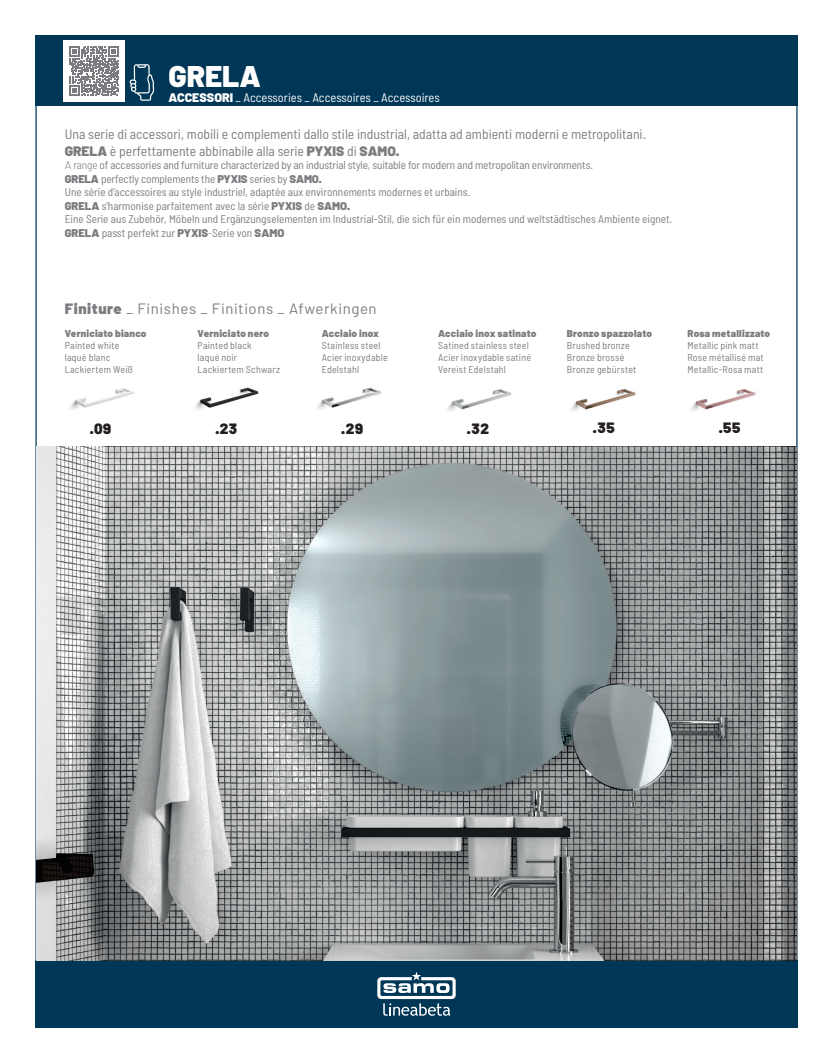
<style>
.page{position:relative;width:833px;height:1063px;background:#fff}
.page>*{position:absolute;margin:0;border:0;box-sizing:border-box;transform-origin:0 0}
.t1{font:900 30px "Barlow";color:#fff}
.t2{font:15px "Barlow";letter-spacing:.04em;color:#7a7c7f}
.t3{font:900 15px "Barlow";letter-spacing:.04em;color:#231f20}
.t4{font:semi-condensed 13.75px/16.5px "Barlow";color:#7a7c7f}
.t5{font:semi-condensed 12.5px "Barlow";color:#fff}
.t6{font:semi-condensed 11.25px/13.5px "Barlow";color:#7a7c7f}
.t7{font:semi-condensed 10px/11.9px "Barlow";letter-spacing:.02em;color:#7a7c7f}
.t8{font:900 10px "Barlow";letter-spacing:.02em;color:#7a7c7f}
.s1{font-weight:900;font-stretch:normal}
.s2{font-weight:300;font-stretch:normal}
.s3{font-weight:300}
.s4{font-weight:900}
</style>
<div class="page">
<div style="left:35px;top:960px;width:762px;height:68px;background:#003656"></div>
<svg style="left:377px;top:972px;width:79px;height:44px"></svg>
<img style="left:37px;top:446px;width:759px;height:514px">
<div style="left:35px;top:35px;width:762px;height:71px;background:#003656"></div>
<div style="left:63px;top:40px;width:62px;height:62px;background:#fff"></div>
<svg style="left:69px;top:46px;width:50px;height:50px"></svg>
<svg style="left:129px;top:64px;width:25px;height:37px"></svg>
<img style="left:447px;top:389px;width:65px;height:22px">
<img style="left:317px;top:387px;width:64px;height:22px">
<img style="left:70px;top:388px;width:64px;height:22px">
<img style="left:195px;top:387px;width:64px;height:23px">
<img style="left:571px;top:388px;width:65px;height:23px">
<img style="left:691px;top:389px;width:65px;height:22px">
<h1 class="t1" style="left:168px;top:57px;width:94px">GRELA</h1>
<p class="t5" style="left:168px;top:89px;width:273px"><span class="s1">ACCESSORI</span> _ Accessories _ Accessoires _ Accessoires</p>
<p class="t4" style="left:65px;top:126px;width:583px">Una serie di accessori, mobili e complementi dallo stile industrial, adatta ad ambienti moderni e metropolitani.<br><span class="s1">GRELA</span> è perfettamente abbinabile alla serie <span class="s1">PYXIS</span> di <span class="s1">SAMO.</span></p>
<p class="t6" style="left:65px;top:158px;width:609px"><span class="s2">A</span> <span class="s3">range</span> of accessories and furniture characterized by an industrial style, suitable for modern and metropolitan environments.<br><span class="s1">GRELA</span> perfectly complements the <span class="s1">PYXIS</span> series by <span class="s1">SAMO.<br></span>Une série d’accessoires au style industriel, adaptée aux environnements modernes et urbains.<br><span class="s1">GRELA</span> s’harmonise parfaitement avec la série <span class="s1">PYXIS</span> de <span class="s1">SAMO.<br></span>Eine Serie aus Zubehör, Möbeln und Ergänzungselementen im Industrial-Stil, die sich für ein modernes und weltstädtisches Ambiente eignet.<br><span class="s1">GRELA</span> passt perfekt zur <span class="s1">PYXIS</span>-Serie von <span class="s1">SAMO</span></p>
<h2 class="t2" style="left:65px;top:300px;width:313px"><span class="s4">Finiture</span> _ Finishes _ Finitions _ Afwerkingen</h2>
<p class="t8" style="left:65px;top:327px;width:83px">Verniciato bianco</p>
<p class="t7" style="left:65px;top:339px;width:70px">Painted white laqué blanc<br>Lackiertem Weiß</p>
<p class="t8" style="left:198px;top:327px;width:73px">Verniciato nero</p>
<p class="t7" style="left:198px;top:339px;width:84px">Painted black<br>laqué noir<br>Lackiertem Schwarz</p>
<p class="t8" style="left:322px;top:327px;width:59px">Acciaio inox</p>
<p class="t7" style="left:322px;top:339px;width:68px">Stainless steel<br>Acier inoxydable<br>Edelstahl</p>
<p class="t8" style="left:438px;top:327px;width:100px">Acciaio inox satinato</p>
<p class="t7" style="left:438px;top:339px;width:94px">Satined stainless steel<br>Acier inoxydable satiné<br>Vereist Edelstahl</p>
<p class="t8" style="left:567px;top:327px;width:87px">Bronzo spazzolato</p>
<p class="t7" style="left:567px;top:339px;width:71px">Brushed bronze<br>Bronze brossé<br>Bronze gebürstet</p>
<p class="t8" style="left:687px;top:327px;width:84px">Rosa metallizzato</p>
<p class="t7" style="left:687px;top:339px;width:78px">Metallic pink matt<br>Rose métallisé mat<br>Metallic-Rosa matt</p>
<h2 class="t3" style="left:90px;top:419px;width:23px">.09</h2>
<h2 class="t3" style="left:215px;top:419px;width:23px">.23</h2>
<h2 class="t3" style="left:341px;top:419px;width:23px">.29</h2>
<h2 class="t3" style="left:467px;top:419px;width:24px">.32</h2>
<h2 class="t3" style="left:593px;top:418px;width:23px">.35</h2>
<h2 class="t3" style="left:718px;top:418px;width:23px">.55</h2>
</div>
